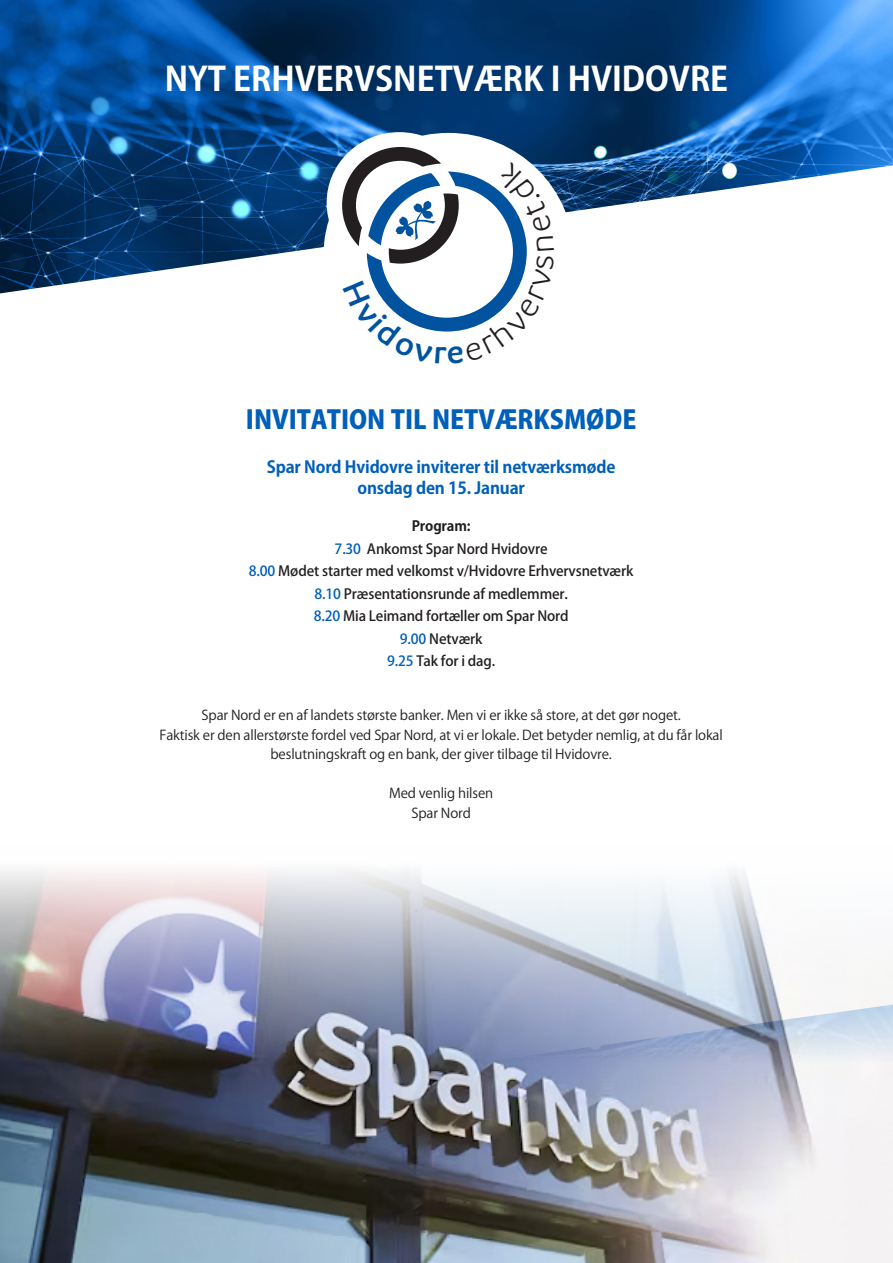
<style>
.page{position:relative;width:893px;height:1263px;background:#fff}
.page>*{position:absolute;margin:0;border:0;box-sizing:border-box;transform-origin:0 0}
.t1{font:700 33px "Koz Go Pr 6 N";color:#fff}
.t2{font:800 25.5px "Koz Go Pr 6 N";color:#005fb9}
.t3{font:700 16.5px "Koz Go Pr 6 N";letter-spacing:-.01em;color:#005fb9}
.t4{font:500 13.95px "Koz Go Pr 6 N";letter-spacing:-.01em;color:#231f20}
.t5{font:700 13.95px "Koz Go Pr 6 N";letter-spacing:-.01em;color:#231f20}
.t6{font:13.5px "Koz Go Pr 6 N";letter-spacing:-.01em;color:#231f20}
.s1{color:#005fb9}
</style>
<div class="page">
<img style="left:0;top:0;width:893px;height:293px">
<div style="left:323px;top:133px;width:251px;height:247px;background:#fff;border-radius:50%"></div>
<div style="left:327px;top:132px;width:145px;height:141px;background:#fff;border-radius:50%"></div>
<img style="left:0;top:870px;width:893px;height:393px">
<svg style="left:342px;top:147px;width:212px;height:185px"></svg>
<p class="t1" style="left:165px;top:60px;width:565px">NYT ERHVERVSNETVÆRK I HVIDOVRE</p>
<p class="t2" style="left:246px;top:405px;width:392px">INVITATION TIL NETVÆRKSMØDE</p>
<p class="t3" style="left:267px;top:457px;width:350px">Spar Nord Hvidovre inviterer til netværksmøde</p>
<p class="t3" style="left:357px;top:478px;width:169px">onsdag den 15. Januar</p>
<p class="t5" style="left:412px;top:518px;width:60px">Program:</p>
<p class="t4" style="left:335px;top:541px;width:215px"><span class="s1">7.30</span> Ankomst Spar Nord Hvidovre</p>
<p class="t4" style="left:249px;top:563px;width:386px"><span class="s1">8.00</span> Mødet starter med velkomst v/Hvidovre Erhvervsnetværk</p>
<p class="t4" style="left:315px;top:586px;width:255px"><span class="s1">8.10</span> Præsentationsrunde af medlemmer.</p>
<p class="t4" style="left:314px;top:608px;width:256px"><span class="s1">8.20</span> Mia Leimand fortæller om Spar Nord</p>
<p class="t4" style="left:400px;top:631px;width:84px"><span class="s1">9.00</span> Netværk</p>
<p class="t4" style="left:387px;top:653px;width:110px"><span class="s1">9.25</span> Tak for i dag.</p>
<p class="t6" style="left:202px;top:707px;width:481px">Spar Nord er en af landets største banker. Men vi er ikke så store, at det gør noget.</p>
<p class="t6" style="left:160px;top:727px;width:565px">Faktisk er den allerstørste fordel ved Spar Nord, at vi er lokale. Det betyder nemlig, at du får lokal</p>
<p class="t6" style="left:271px;top:746px;width:343px">beslutningskraft og en bank, der giver tilbage til Hvidovre.</p>
<p class="t6" style="left:389px;top:785px;width:106px">Med venlig hilsen</p>
<p class="t6" style="left:411px;top:805px;width:61px">Spar Nord</p>
</div>
